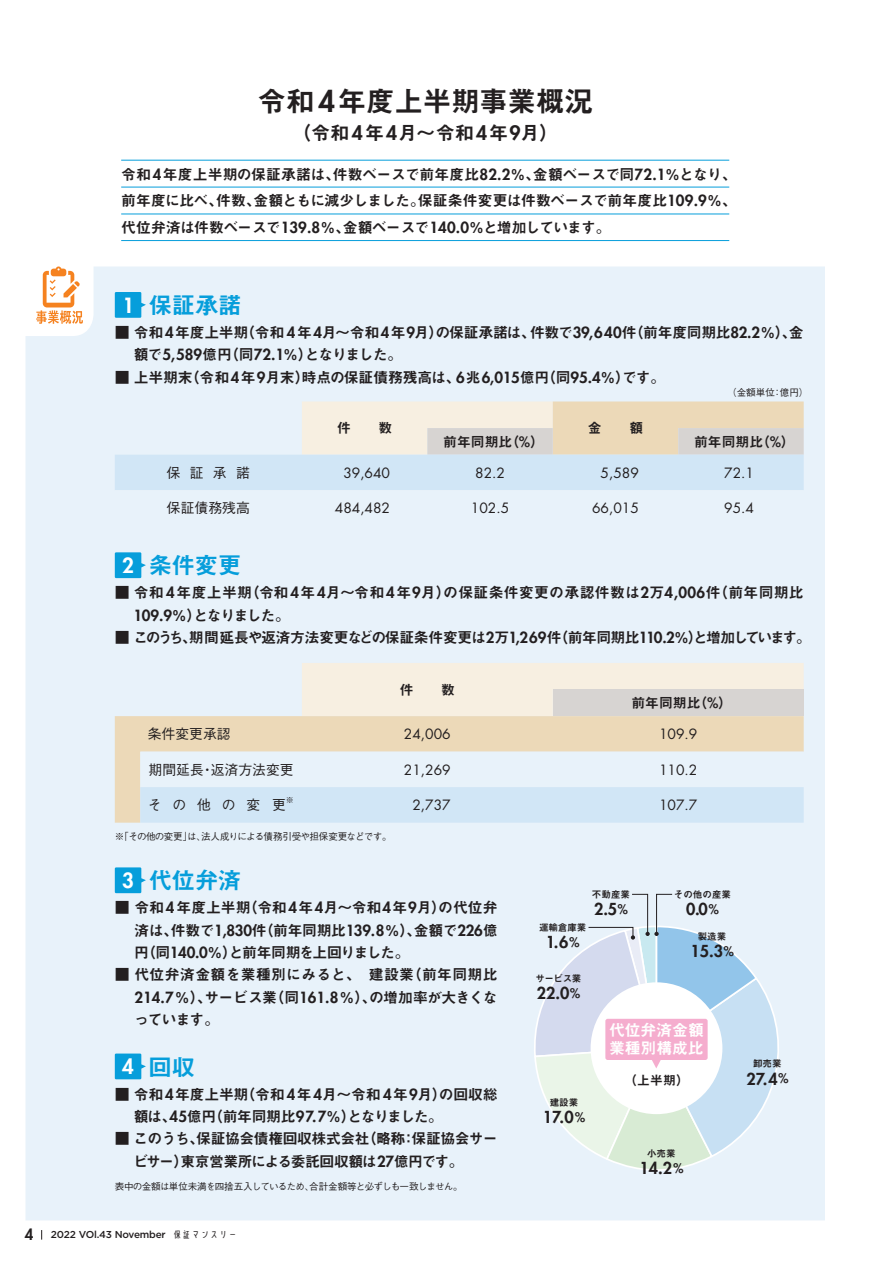
<style>
.page{position:relative;width:893px;height:1263px;background:#fff}
.page>*{position:absolute;margin:0;border:0;box-sizing:border-box;transform-origin:0 0}
.t1{font:28.65px "Midashi Go Pr 5 MB31";letter-spacing:-.015em;color:#231f20}
.t2{font:23.4px "Midashi Go Pr 5 MB31";letter-spacing:-.01em;color:#069edb}
.t3{font:19.2px "Midashi Go Pr 5 MB31";color:#231f20}
.t4{font:800 16.05px "Futura Std";color:#231f20}
.t5{font:15.9px/18px "Midashi Go Pr 5 MB31";letter-spacing:-.01em;color:#fff}
.t6{font:14.85px/22.4px "Midashi Go Pr 5 MB31";letter-spacing:-.025em;color:#231f20}
.t7{font:14.85px/22.4px "Midashi Go Pr 5 MB31";letter-spacing:.02em;color:#231f20}
.t8{font:14.85px "Midashi Go Pr 5 MB31";letter-spacing:-.045em;color:#231f20}
.t9{font:13.8px "Futura Std";color:#231f20}
.t10{font:13.8px "Midashi Go Pr 5 MB31";color:#231f20}
.t11{font:500 13.8px "Gothic BBB Pr 5";color:#231f20}
.t12{font:12.75px "Midashi Go Pr 5 MB31";color:#231f20}
.t13{font:500 10.05px "Gotham";letter-spacing:-.025em;color:#231f20}
.t14{font:500 9.6px "Gothic BBB Pr 5";letter-spacing:-.075em;color:#231f20}
.t15{font:9.6px "Midashi Go Pr 5 MB31";color:#231f20}
.t16{font:500 8.1px "Gothic BBB Pr 5";color:#231f20}
.s1{font-family:"Futura Std";font-weight:800;font-size:28.95px}
.s2{font-family:"Futura Std";font-weight:800;font-size:19.35px}
.s3{font-family:"Futura Std";font-weight:800;font-size:15px}
.s4{font-family:"Futura Std";font-weight:800;font-size:20.4px;color:#fff}
.s5{font-family:"Futura Std";font-weight:800;font-size:13.95px}
.s6{font-family:"F1 Clip";font-size:9.15px}
.s7{font-size:12.9px}
</style>
<div class="page">
<div style="left:26px;top:266px;width:799px;height:954px;background:#e8f2fa"></div>
<svg style="left:115px;top:292px;width:31px;height:26px"></svg>
<svg style="left:115px;top:401px;width:689px;height:125px;background:#e2e9eb"></svg>
<svg style="left:115px;top:867px;width:31px;height:26px"></svg>
<svg style="left:531px;top:894px;width:264px;height:280px"></svg>
<svg style="left:115px;top:1053px;width:31px;height:26px"></svg>
<hr style="left:121px;top:160px;width:608px;height:1px;background:#069edb">
<hr style="left:121px;top:214px;width:608px;height:1px;background:#069edb">
<hr style="left:121px;top:187px;width:608px;height:1px;background:#069edb">
<hr style="left:121px;top:240px;width:608px;height:1px;background:#069edb">
<svg style="left:115px;top:552px;width:31px;height:26px"></svg>
<div style="left:302px;top:663px;width:502px;height:53px;background:#f7efe1"></div>
<div style="left:553px;top:689px;width:251px;height:27px;background:#d7d4d2"></div>
<div style="left:115px;top:716px;width:689px;height:107px;background:#ecd9b8"></div>
<svg style="left:140px;top:752px;width:664px;height:71px;background:#dcebf7"></svg>
<svg style="left:36px;top:266px;width:47px;height:58px"></svg>
<h1 class="t1" style="left:257px;top:79px;width:337px">令和<span class="s1">4</span>年度上半期事業概況</h1>
<p class="t3" style="left:292px;top:118px;width:268px">（令和<span class="s2">4</span>年<span class="s2">4</span>月～令和<span class="s2">4</span>年<span class="s2">9</span>月）</p>
<p class="t6" style="left:121px;top:160px;width:617px;line-height:26.5px;text-align:justify">令和<span class="s3">4</span>年度上半期の保証承諾は、件数ベースで前年度比<span class="s3">82.2</span>％、金額ベースで同<span class="s3">72.1</span>％となり、前年度に比べ、件数、金額ともに減少しました。保証条件変更は件数ベースで前年度比<span class="s3">109.9</span>％、代位弁済は件数ベースで<span class="s3">139.8</span>％、金額ベースで<span class="s3">140.0</span>％と増加しています。</p>
<h2 class="t2" style="left:122px;top:286px;width:121px"><span class="s4">1</span> 保証承諾</h2>
<p class="t6" style="left:134px;top:320px;width:671px;text-indent:-19px">■ 令和<span class="s3">4</span>年度上半期（令和 <span class="s3">4</span>年<span class="s3">4</span>月～令和<span class="s3">4</span>年<span class="s3">9</span>月）の保証承諾は、件数で<span class="s3">39,640</span>件（前年度同期比<span class="s3">82.2</span>％）、金額で<span class="s3">5,589</span>億円（同<span class="s3">72.1</span>％）となりました。</p>
<p class="t6" style="left:115px;top:365px;width:552px">■ 上半期末（令和<span class="s3">4</span>年<span class="s3">9</span>月末）時点の保証債務残高は、<span class="s3">6</span>兆<span class="s3">6,015</span>億円（同<span class="s3">95.4</span>％）です。</p>
<p class="t10" style="left:337px;top:417px;width:57px">件　　数</p>
<p class="t10" style="left:588px;top:417px;width:57px">金　　額</p>
<p class="t10" style="left:443px;top:430px;width:102px">前年同期比（<span class="s5">%</span>）</p>
<p class="t10" style="left:694px;top:430px;width:102px">前年同期比（<span class="s5">%</span>）</p>
<p class="t11" style="left:167px;top:461px;width:84px">保証承諾</p>
<p class="t9" style="left:343px;top:464px;width:48px">39,640</p>
<p class="t9" style="left:475px;top:464px;width:31px">82.2</p>
<p class="t9" style="left:601px;top:464px;width:40px">5,589</p>
<p class="t9" style="left:724px;top:464px;width:31px">72.1</p>
<p class="t11" style="left:167px;top:497px;width:84px">保証債務残高</p>
<p class="t9" style="left:335px;top:499px;width:57px">484,482</p>
<p class="t9" style="left:471px;top:499px;width:40px">102.5</p>
<p class="t9" style="left:592px;top:499px;width:48px">66,015</p>
<p class="t9" style="left:724px;top:499px;width:31px">95.4</p>
<p class="t14" style="left:727px;top:385px;width:83px">（金額単位：億円）</p>
<h2 class="t2" style="left:122px;top:547px;width:121px"><span class="s4">2</span> 条件変更</h2>
<p class="t7" style="left:134px;top:581px;width:672px;text-indent:-19px">■ 令和<span class="s3">4</span>年度上半期（令和<span class="s3">4</span>年<span class="s3">4</span>月～令和<span class="s3">4</span>年<span class="s3">9</span>月）の保証条件変更の承認件数は<span class="s3">2</span>万<span class="s3">4,006</span>件（前年同期比<br><span class="s3">109.9</span>％）となりました。</p>
<p class="t8" style="left:115px;top:625px;width:698px">■ このうち、期間延長や返済方法変更などの保証条件変更は<span class="s3">2</span>万<span class="s3">1,269</span>件（前年同期比<span class="s3">110.2</span>％）と増加しています。</p>
<p class="t10" style="left:400px;top:678px;width:57px">件　　数</p>
<p class="t10" style="left:631px;top:692px;width:102px">前年同期比（<span class="s5">%</span>）</p>
<p class="t11" style="left:148px;top:723px;width:84px">条件変更承認</p>
<p class="t9" style="left:404px;top:725px;width:48px">24,006</p>
<p class="t9" style="left:659px;top:725px;width:40px">109.9</p>
<p class="t11" style="left:149px;top:758px;width:147px">期間延長・返済方法変更</p>
<p class="t9" style="left:404px;top:761px;width:48px">21,269</p>
<p class="t9" style="left:659px;top:761px;width:40px">110.2</p>
<p class="t11" style="left:148px;top:794px;width:140px">その他の変更</p>
<p class="t16" style="left:286px;top:794px;width:10px">※</p>
<p class="t9" style="left:412px;top:796px;width:40px">2,737</p>
<p class="t9" style="left:659px;top:796px;width:40px">107.7</p>
<p class="t14" style="left:115px;top:828px;width:279px">※「その他の変更」は、法人成りによる債務引受や担保変更などです。</p>
<h2 class="t2" style="left:122px;top:862px;width:121px"><span class="s4">3</span> 代位弁済</h2>
<p class="t6" style="left:134px;top:896px;width:365px;text-align:justify;text-indent:-20px">■ 令和<span class="s3">4</span>年度上半期（令和<span class="s3">4</span>年<span class="s3">4</span>月～令和<span class="s3">4</span>年<span class="s3">9</span>月）の代位弁済は、件数で<span class="s3">1,830</span>件（前年同期比<span class="s3">139.8</span>％）、金額で<span class="s3">226</span>億円（同<span class="s3">140.0</span>％）と前年同期を上回りました。</p>
<p class="t6" style="left:134px;top:963px;width:365px;text-align:justify;text-indent:-19px">■ 代位弁済金額を業種別にみると、建設業（前年同期比<span class="s3">214.7</span>％）、サービス業（同<span class="s3">161.8</span>％）、の増加率が大きくなっています。</p>
<h2 class="t2" style="left:122px;top:1048px;width:74px"><span class="s4">4</span> 回収</h2>
<p class="t6" style="left:134px;top:1082px;width:365px;text-indent:-19px">■ 令和<span class="s3">4</span>年度上半期（令和<span class="s3">4</span>年<span class="s3">4</span>月～令和 <span class="s3">4</span>年<span class="s3">9</span>月）の回収総額は、<span class="s3">45</span>億円（前年同期比<span class="s3">97.7</span>％）となりました。</p>
<p class="t6" style="left:134px;top:1126px;width:366px;text-indent:-19px">■ このうち、保証協会債権回収株式会社（略称：保証協会サービサー）東京営業所による委託回収額は<span class="s3">27</span>億円です。</p>
<p class="t14" style="left:115px;top:1178px;width:350px">表中の金額は単位未満を四捨五入しているため、合計金額等と必ずしも一致しません。</p>
<p class="t13" style="left:25px;top:1228px;width:214px"><span class="s3">4</span> 2022 VOl.43 November <span class="s6">保証マンスリー</span></p>
<p class="t15" style="left:592px;top:887px;width:40px">不動産業</p>
<p class="t4" style="left:594px;top:899px;width:35px">2.5<span class="s7">%</span></p>
<p class="t15" style="left:539px;top:919px;width:49px">運輸倉庫業</p>
<p class="t4" style="left:546px;top:932px;width:35px">1.6<span class="s7">%</span></p>
<p class="t15" style="left:535px;top:970px;width:47px">サービス業</p>
<p class="t4" style="left:537px;top:983px;width:45px">22.0<span class="s7">%</span></p>
<p class="t15" style="left:674px;top:887px;width:59px">その他の産業</p>
<p class="t4" style="left:686px;top:899px;width:34px">0.0<span class="s7">%</span></p>
<p class="t15" style="left:698px;top:929px;width:30px">製造業</p>
<p class="t4" style="left:690px;top:941px;width:45px">15.3<span class="s7">%</span></p>
<p class="t5" style="left:609px;top:1020px;width:96px">代位弁済金額業種別構成比</p>
<p class="t15" style="left:550px;top:1094px;width:30px">建設業</p>
<p class="t4" style="left:543px;top:1107px;width:44px">17.0<span class="s7">%</span></p>
<p class="t12" style="left:624px;top:1069px;width:66px">（上半期）</p>
<p class="t15" style="left:647px;top:1146px;width:30px">小売業</p>
<p class="t4" style="left:639px;top:1158px;width:45px">14.2<span class="s7">%</span></p>
<p class="t15" style="left:753px;top:1056px;width:30px">卸売業</p>
<p class="t4" style="left:746px;top:1068px;width:43px">27.4<span class="s7">%</span></p>
</div>
